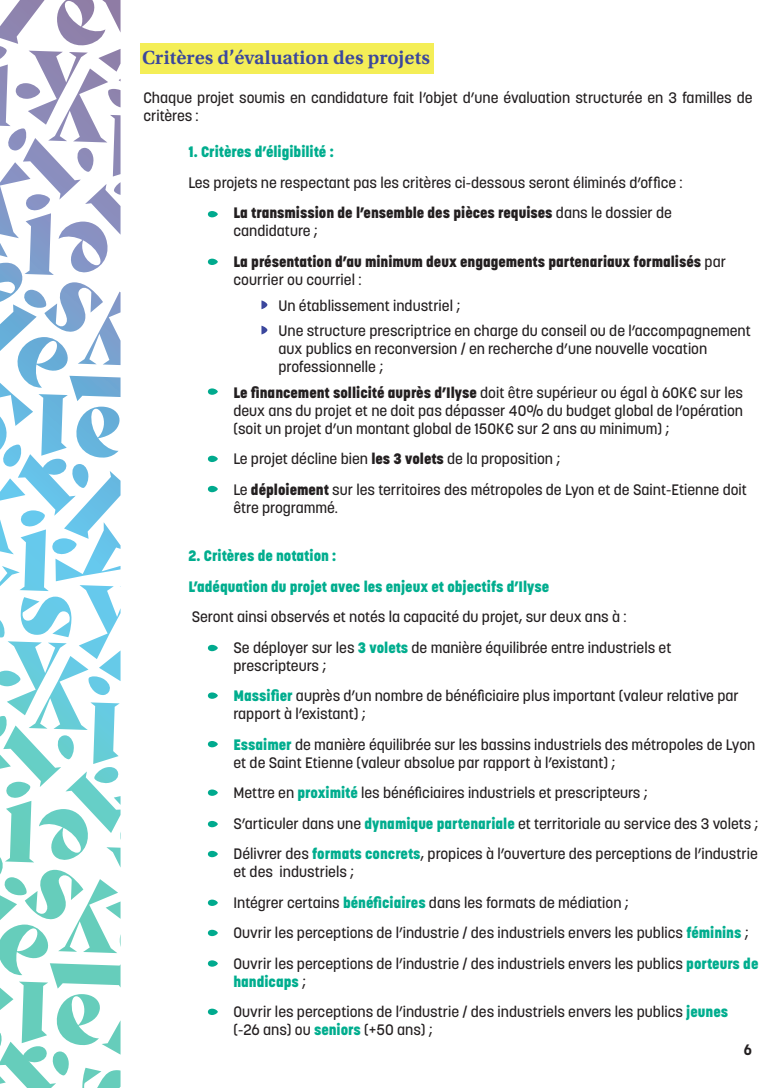
<style>
.page{position:relative;width:780px;height:1088px;background:#fff}
.page>*{position:absolute;margin:0;border:0;box-sizing:border-box;transform-origin:0 0}
.t1{font:20px "Utopia Std Semibold Capt";color:#3b479d}
.t2{font:500 15px/30.5px "Korolev";color:#231f20}
.t3{font:800 15px/30.5px "Korolev";color:#00ad8e}
.t4{font:800 15px/30.5px "Korolev";color:#231f20}
.t5{font:700 15px "Korolev";color:#231f20}
.s1{font-weight:800}
.s2{font-weight:500}
.s3{font-weight:800;color:#00ad8e}
</style>
<div class="page">
<svg style="left:0;top:0;width:121px;height:1088px"></svg>
<div style="left:140px;top:44px;width:294px;height:30px;background:#f4ee57"></div>
<svg style="left:208px;top:211px;width:10px;height:6px"></svg>
<svg style="left:208px;top:259px;width:10px;height:6px"></svg>
<svg style="left:208px;top:388px;width:10px;height:7px"></svg>
<svg style="left:208px;top:456px;width:10px;height:6px"></svg>
<svg style="left:208px;top:486px;width:10px;height:6px"></svg>
<svg style="left:261px;top:300px;width:6px;height:9px"></svg>
<svg style="left:261px;top:326px;width:6px;height:8px"></svg>
<svg style="left:208px;top:645px;width:10px;height:6px"></svg>
<svg style="left:208px;top:692px;width:10px;height:7px"></svg>
<svg style="left:208px;top:741px;width:10px;height:6px"></svg>
<svg style="left:208px;top:789px;width:10px;height:7px"></svg>
<svg style="left:208px;top:821px;width:10px;height:6px"></svg>
<svg style="left:208px;top:899px;width:10px;height:7px"></svg>
<svg style="left:208px;top:930px;width:10px;height:6px"></svg>
<svg style="left:208px;top:851px;width:10px;height:6px"></svg>
<svg style="left:208px;top:960px;width:10px;height:7px"></svg>
<svg style="left:208px;top:1008px;width:10px;height:7px"></svg>
<h1 class="t1" style="left:142px;top:46px;width:289px">Critères d’évaluation des projets</h1>
<p class="t2" style="left:143px;top:89px;width:610px;line-height:18px">Chaque projet soumis en candidature fait l’objet d’une évaluation structurée en 3 familles de critères :</p>
<p class="t3" style="left:188px;top:137px;width:147px">1. Critères d’éligibilité :</p>
<p class="t2" style="left:233px;top:167px;width:450px;text-indent:-45px">Les projets ne respectant pas les critères ci-dessous seront éliminés d’office :<br><span class="s1">La transmission de l’ensemble des pièces requises</span> dans le dossier de</p>
<p class="t4" style="left:233px;top:216px;width:494px"><span class="s2">candidature ;<br></span>La présentation d’au minimum deux engagements partenariaux formalisés <span class="s2">par</span></p>
<p class="t2" style="left:278px;top:267px;width:474px;line-height:25.5px;text-indent:-45px">courrier ou courriel :<br>Un établissement industriel ;<br>Une structure prescriptrice en charge du conseil ou de l’accompagnement</p>
<p class="t2" style="left:278px;top:340px;width:430px;line-height:18px">aux publics en reconversion / en recherche d’une nouvelle vocation professionnelle ;</p>
<p class="t2" style="left:233px;top:383px;width:511px;line-height:18px;text-align:justify"><span class="s1">Le financement sollicité auprès d’Ilyse</span> doit être supérieur ou égal à 60K€ sur les deux ans du projet et ne doit pas dépasser 40% du budget global de l’opération (soit un projet d’un montant global de 150K€ sur 2 ans au minimum) ;</p>
<p class="t2" style="left:233px;top:443px;width:515px">Le projet décline bien <span class="s1">les 3 volets</span> de la proposition ;<br>Le <span class="s1">déploiement</span> sur les territoires des métropoles de Lyon et de Saint-Etienne doit</p>
<p class="t2" style="left:233px;top:492px;width:106px">être programmé.</p>
<p class="t3" style="left:188px;top:540px;width:362px">2. Critères de notation :<br>L’adéquation du projet avec les enjeux et objectifs d’Ilyse</p>
<p class="t2" style="left:233px;top:601px;width:439px;text-indent:-42px">Seront ainsi observés et notés la capacité du projet, sur deux ans à :<br>Se déployer sur les <span class="s3">3 volets</span> de manière équilibrée entre industriels et</p>
<p class="t2" style="left:233px;top:650px;width:507px">prescripteurs ;<br><span class="s3">Massifier</span> auprès d’un nombre de bénéficiaire plus important (valeur relative par</p>
<p class="t2" style="left:233px;top:698px;width:523px">rapport à l’existant) ;<br><span class="s3">Essaimer</span> de manière équilibrée sur les bassins industriels des métropoles de Lyon</p>
<p class="t2" style="left:233px;top:747px;width:526px">et de Saint Etienne (valeur absolue par rapport à l’existant) ;<br>Mettre en <span class="s3">proximité</span> les bénéficiaires industriels et prescripteurs ;<br>S’articuler dans une <span class="s3">dynamique partenariale</span> et territoriale au service des 3 volets ; Délivrer des <span class="s3">formats concrets</span>, propices à l’ouverture des perceptions de l’industrie</p>
<p class="t2" style="left:233px;top:856px;width:526px">et des industriels ;<br>Intégrer certains <span class="s3">bénéficiaires</span> dans les formats de médiation ;<br>Ouvrir les perceptions de l’industrie / des industriels envers les publics <span class="s3">féminins</span> ; Ouvrir les perceptions de l’industrie / des industriels envers les publics <span class="s3">porteurs de</span></p>
<p class="t2" style="left:233px;top:966px;width:496px"><span class="s3">handicaps</span> ;<br>Ouvrir les perceptions de l’industrie / des industriels envers les publics <span class="s3">jeunes</span></p>
<p class="t2" style="left:233px;top:1014px;width:201px">(-26 ans) ou <span class="s3">seniors</span> (+50 ans) ;</p>
<p class="t5" style="left:743px;top:1040px;width:10px">6</p>
</div>
